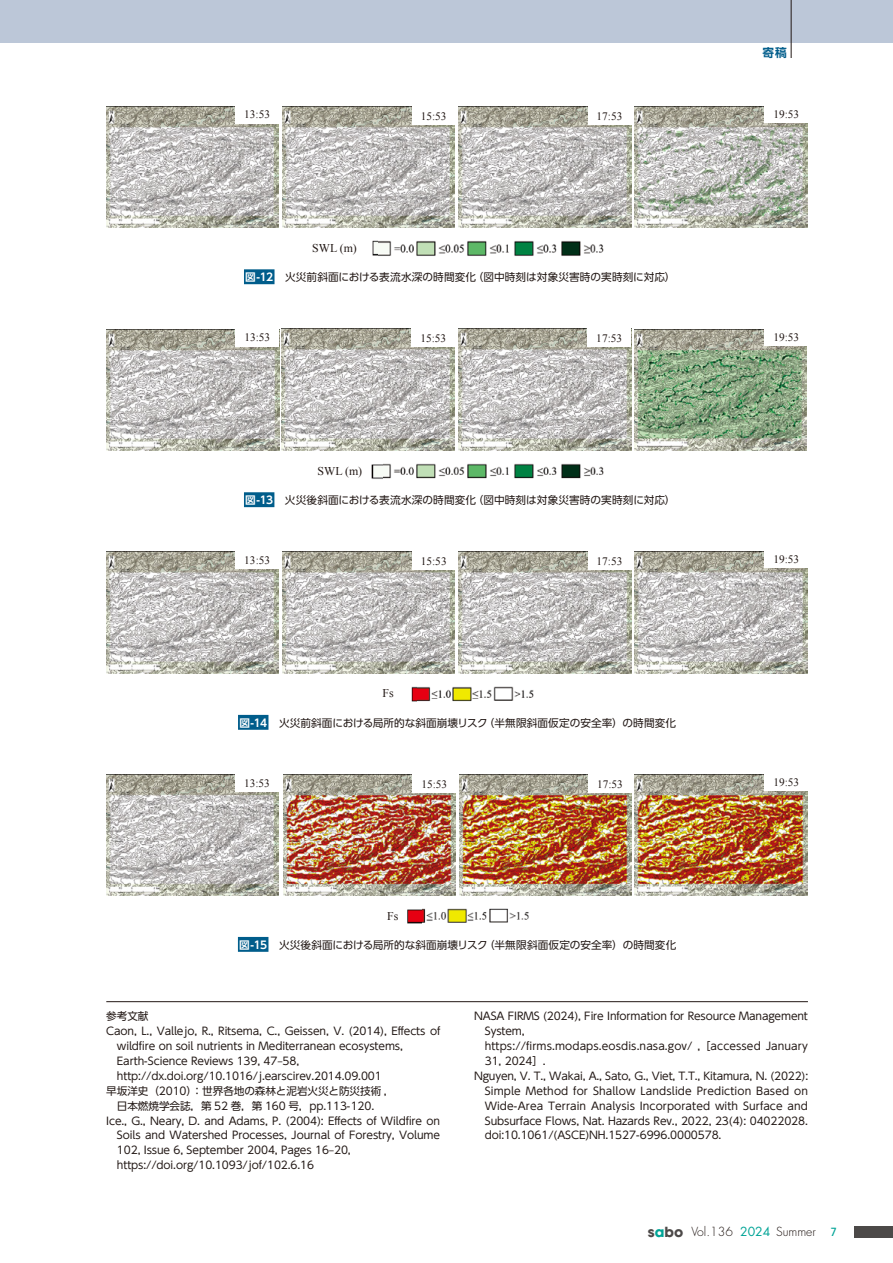
<style>
.page{position:relative;width:893px;height:1263px;background:#fff}
.page>*{position:absolute;margin:0;border:0;box-sizing:border-box;transform-origin:0 0}
.t1{font:300 12.15px "Futura";color:#221815}
.t2{font:11.85px "Times New Roman";color:#221815}
.t3{font:700 11.7px "UD Shin Go Pro De";color:#005d8b}
.t4{font:11.4px "Times New Roman";color:#221815}
.t5{font:10.65px "UD Shin Go Pro";letter-spacing:-.01em;color:#221815}
.t6{font:10.65px "UD Shin Go Pro";letter-spacing:.01em;color:#221815}
.s1{font-family:"UD Shin Go Pro De";font-weight:700;color:#fff}
.s2{font-family:"Avant Garde";font-weight:700;font-size:13.8px;color:#4c4948}
.s3{font-family:"Avant Garde";font-weight:700;font-size:13.8px;color:#00a496}
.s4{font-weight:400;color:#00a496}
.s5{font-family:"Avant Garde";font-weight:500;font-size:11.25px;color:#00a496}
</style>
<div class="page">
<div style="left:0;top:0;width:893px;height:43px;background:#bcc7d8"></div>
<hr style="left:791px;top:0;width:1px;height:58px;background:#221815">
<div style="left:244px;top:269px;width:31px;height:15px;background:#005d8b"></div>
<img style="left:377px;top:240px;width:227px;height:16px">
<img style="left:372px;top:240px;width:5px;height:16px">
<img style="left:106px;top:106px;width:173px;height:122px">
<div style="left:236px;top:106px;width:43px;height:17px;background:#fff"></div>
<img style="left:282px;top:106px;width:173px;height:122px">
<div style="left:412px;top:106px;width:43px;height:18px;background:#fff"></div>
<img style="left:459px;top:106px;width:172px;height:122px">
<div style="left:588px;top:106px;width:43px;height:18px;background:#fff"></div>
<img style="left:634px;top:106px;width:173px;height:122px">
<div style="left:765px;top:106px;width:43px;height:17px;background:#fff"></div>
<div style="left:238px;top:715px;width:30px;height:15px;background:#005d8b"></div>
<img style="left:417px;top:686px;width:117px;height:16px">
<img style="left:411px;top:686px;width:6px;height:16px">
<img style="left:106px;top:552px;width:173px;height:121px">
<div style="left:236px;top:552px;width:43px;height:17px;background:#fff"></div>
<img style="left:282px;top:552px;width:173px;height:121px">
<div style="left:412px;top:552px;width:43px;height:18px;background:#fff"></div>
<img style="left:459px;top:552px;width:172px;height:121px">
<div style="left:588px;top:552px;width:43px;height:18px;background:#fff"></div>
<img style="left:634px;top:552px;width:173px;height:121px">
<div style="left:765px;top:552px;width:43px;height:16px;background:#fff"></div>
<div style="left:244px;top:492px;width:30px;height:15px;background:#005d8b"></div>
<img style="left:382px;top:463px;width:222px;height:16px">
<img style="left:371px;top:464px;width:11px;height:15px">
<img style="left:106px;top:329px;width:173px;height:121px">
<div style="left:236px;top:329px;width:43px;height:17px;background:#fff"></div>
<img style="left:282px;top:329px;width:172px;height:121px">
<div style="left:412px;top:329px;width:43px;height:18px;background:#fff"></div>
<img style="left:458px;top:329px;width:173px;height:121px">
<div style="left:588px;top:329px;width:43px;height:18px;background:#fff"></div>
<img style="left:634px;top:329px;width:172px;height:121px">
<div style="left:765px;top:329px;width:43px;height:16px;background:#fff"></div>
<div style="left:238px;top:937px;width:30px;height:15px;background:#005d8b"></div>
<img style="left:421px;top:908px;width:108px;height:16px">
<img style="left:407px;top:909px;width:14px;height:15px">
<img style="left:106px;top:774px;width:173px;height:122px">
<div style="left:235px;top:774px;width:44px;height:17px;background:#fff"></div>
<img style="left:283px;top:774px;width:173px;height:121px">
<div style="left:413px;top:774px;width:43px;height:18px;background:#fff"></div>
<img style="left:459px;top:774px;width:173px;height:121px">
<div style="left:588px;top:774px;width:44px;height:18px;background:#fff"></div>
<img style="left:635px;top:774px;width:172px;height:122px">
<div style="left:765px;top:774px;width:43px;height:17px;background:#fff"></div>
<hr style="left:106px;top:1001px;width:702px;height:1px;background:#221815">
<div style="left:855px;top:1226px;width:38px;height:11px;background:#4c4948"></div>
<p class="t3" style="left:762px;top:43px;width:26px">寄稿</p>
<p class="t4" style="left:244px;top:107px;width:27px">13:53</p>
<p class="t4" style="left:421px;top:108px;width:27px">15:53</p>
<p class="t4" style="left:597px;top:108px;width:27px">17:53</p>
<p class="t4" style="left:773px;top:106px;width:27px">19:53</p>
<p class="t2" style="left:312px;top:240px;width:46px">SWL (m)</p>
<p class="t5" style="left:245px;top:268px;width:432px"><span class="s1">図-12</span>　火災前斜面における表流水深の時間変化（図中時刻は対象災害時の実時刻に対応）</p>
<p class="t4" style="left:244px;top:330px;width:27px">13:53</p>
<p class="t4" style="left:420px;top:331px;width:27px">15:53</p>
<p class="t4" style="left:596px;top:331px;width:27px">17:53</p>
<p class="t4" style="left:773px;top:329px;width:27px">19:53</p>
<p class="t2" style="left:317px;top:463px;width:46px">SWL (m)</p>
<p class="t5" style="left:245px;top:491px;width:432px"><span class="s1">図-13</span>　火災後斜面における表流水深の時間変化（図中時刻は対象災害時の実時刻に対応）</p>
<p class="t4" style="left:244px;top:552px;width:27px">13:53</p>
<p class="t4" style="left:421px;top:554px;width:27px">15:53</p>
<p class="t4" style="left:597px;top:554px;width:27px">17:53</p>
<p class="t4" style="left:773px;top:552px;width:27px">19:53</p>
<p class="t2" style="left:382px;top:685px;width:13px">Fs</p>
<p class="t5" style="left:239px;top:714px;width:438px"><span class="s1">図-14</span>　火災前斜面における局所的な斜面崩壊リスク（半無限斜面仮定の安全率）の時間変化</p>
<p class="t4" style="left:244px;top:775px;width:27px">13:53</p>
<p class="t4" style="left:421px;top:776px;width:27px">15:53</p>
<p class="t4" style="left:597px;top:776px;width:27px">17:53</p>
<p class="t4" style="left:773px;top:774px;width:27px">19:53</p>
<p class="t2" style="left:387px;top:908px;width:13px">Fs</p>
<p class="t5" style="left:239px;top:936px;width:439px"><span class="s1">図-15</span>　火災後斜面における局所的な斜面崩壊リスク（半無限斜面仮定の安全率）の時間変化</p>
<p class="t5" style="left:106px;top:1008px;width:44px">参考文献</p>
<p class="t5" style="left:106px;top:1022px;width:336px">Caon, L., Vallejo, R., Ritsema, C., Geissen, V. (2014), Effects of</p>
<p class="t5" style="left:117px;top:1037px;width:288px">wildfire on soil nutrients in Mediterranean ecosystems,</p>
<p class="t5" style="left:117px;top:1052px;width:184px">Earth-Science Reviews 139, 47–58,</p>
<p class="t5" style="left:117px;top:1067px;width:266px">http://dx.doi.org/10.1016/j.earscirev.2014.09.001</p>
<p class="t5" style="left:106px;top:1082px;width:282px">早坂洋史（2010）：世界各地の森林と泥岩火災と防災技術 ,</p>
<p class="t5" style="left:117px;top:1097px;width:267px">日本燃焼学会誌，第 52 巻，第 160 号，pp.113-120．</p>
<p class="t5" style="left:106px;top:1112px;width:335px">Ice., G., Neary, D. and Adams, P. (2004): Effects of Wildfire on</p>
<p class="t5" style="left:117px;top:1127px;width:325px">Soils and Watershed Processes, Journal of Forestry, Volume</p>
<p class="t5" style="left:117px;top:1142px;width:235px">102, Issue 6, September 2004, Pages 16–20,</p>
<p class="t5" style="left:117px;top:1156px;width:199px">https://doi.org/10.1093/jof/102.6.16</p>
<p class="t5" style="left:474px;top:1008px;width:335px">NASA FIRMS (2024), Fire Information for Resource Management</p>
<p class="t5" style="left:485px;top:1022px;width:42px">System,</p>
<p class="t6" style="left:485px;top:1037px;width:325px">https://firms.modaps.eosdis.nasa.gov/ , ［accessed January</p>
<p class="t5" style="left:485px;top:1052px;width:63px">31, 2024］.</p>
<p class="t5" style="left:474px;top:1067px;width:336px">Nguyen, V. T., Wakai, A., Sato, G., Viet, T.T., Kitamura, N. (2022):</p>
<p class="t6" style="left:485px;top:1082px;width:325px">Simple Method for Shallow Landslide Prediction Based on</p>
<p class="t6" style="left:485px;top:1097px;width:325px">Wide-Area Terrain Analysis Incorporated with Surface and</p>
<p class="t5" style="left:485px;top:1112px;width:325px">Subsurface Flows, Nat. Hazards Rev., 2022, 23(4): 04022028.</p>
<p class="t5" style="left:485px;top:1127px;width:238px">doi:10.1061/(ASCE)NH.1527-6996.0000578.</p>
<p class="t1" style="left:648px;top:1224px;width:190px"><span class="s2">s</span><span class="s3">a</span><span class="s2">bo</span> Vol.136 <span class="s4">2024</span> Summer <span class="s5">7</span></p>
</div>
